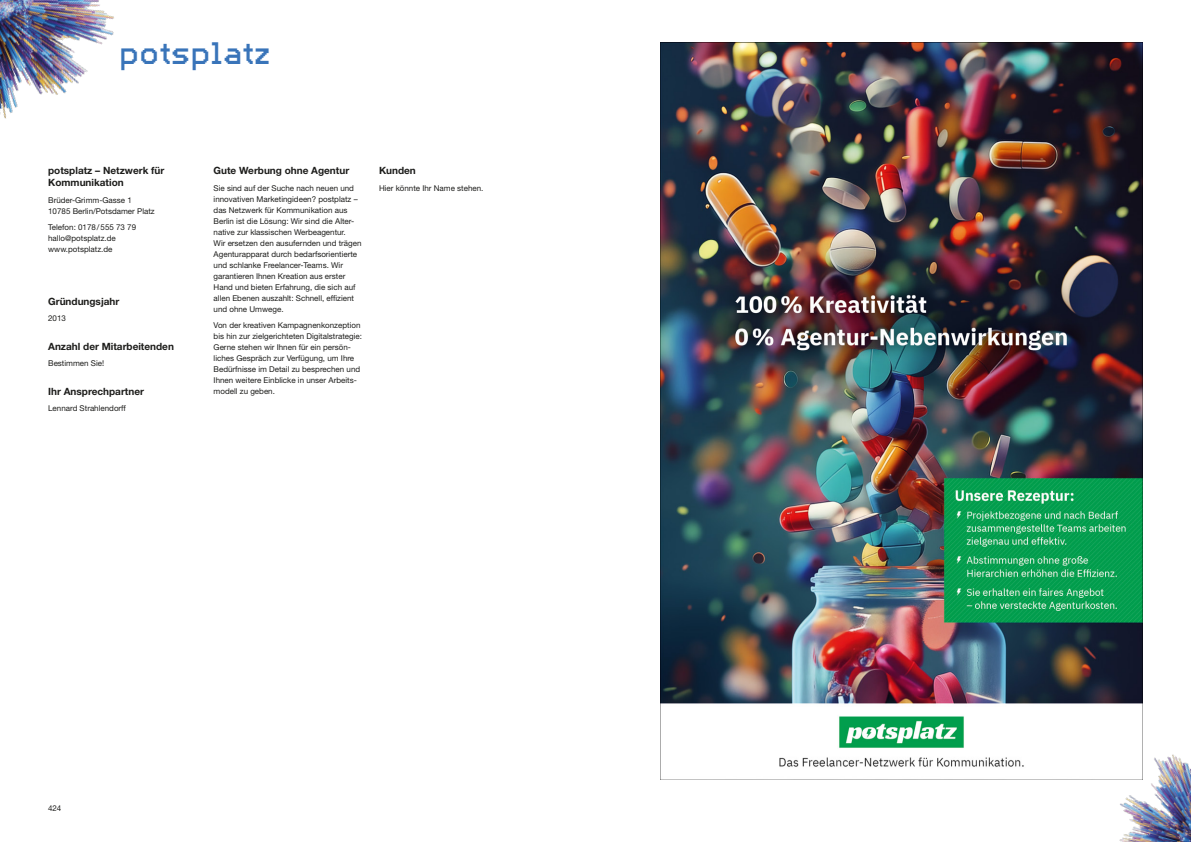
<style>
.page{position:relative;width:1191px;height:842px;background:#fff}
.page>*{position:absolute;margin:0;border:0;box-sizing:border-box;transform-origin:0 0}
.t1{font:33px "PF Videotext";color:#3974b9}
.t2{font:700 10px/12px "Helvetica Neue LT Std";color:#1d1d1b}
.t3{font:8px/11px "Helvetica Neue LT Std";color:#1d1d1b}
</style>
<div class="page">
<img style="left:660px;top:43px;width:482px;height:737px">
<img style="left:0;top:0;width:114px;height:119px">
<img style="left:1090px;top:724px;width:101px;height:118px">
<h1 class="t1" style="left:119px;top:26px;width:153px">potsplatz</h1>
<p class="t2" style="left:48px;top:165px;width:118px">potsplatz – Netzwerk für<br>Kommunikation</p>
<p class="t3" style="left:48px;top:194px;width:108px">Brüder-Grimm-Gasse 1<br>10785 Berlin/Potsdamer Platz</p>
<p class="t3" style="left:48px;top:222px;width:89px">Telefon: 0178/555 73 79 hallo@potsplatz.de www.potsplatz.de</p>
<p class="t2" style="left:48px;top:295px;width:73px">Gründungsjahr</p>
<p class="t3" style="left:48px;top:313px;width:19px">2013</p>
<p class="t2" style="left:48px;top:340px;width:127px">Anzahl der Mitarbeitenden</p>
<p class="t3" style="left:48px;top:358px;width:58px">Bestimmen Sie!</p>
<p class="t2" style="left:48px;top:385px;width:97px">Ihr Ansprechpartner</p>
<p class="t3" style="left:48px;top:403px;width:79px">Lennard Strahlendorff</p>
<p class="t2" style="left:214px;top:165px;width:137px">Gute Werbung ohne Agentur</p>
<p class="t3" style="left:214px;top:182px;width:149px">Sie sind auf der Suche nach neuen und innovativen Marketingideen? postplatz – das Netzwerk für Kommunikation aus Berlin ist die Lösung: Wir sind die Alter&shy;native zur klassischen Werbeagentur.<br>Wir ersetzen den ausufernden und trägen Agenturapparat durch bedarfsorientierte und schlanke Freelancer-Teams. Wir garantieren Ihnen Kreation aus erster Hand und bieten Erfahrung, die sich auf allen Ebenen auszahlt: Schnell, effizient und ohne Umwege.</p>
<p class="t3" style="left:214px;top:320px;width:150px">Von der kreativen Kampagnenkonzeption bis hin zur zielgerichteten Digitalstrategie:<br>Gerne stehen wir Ihnen für ein persön&shy;liches Gespräch zur Verfügung, um Ihre Bedürfnisse im Detail zu besprechen und Ihnen weitere Einblicke in unser Arbeits&shy;modell zu geben.</p>
<p class="t2" style="left:379px;top:165px;width:38px">Kunden</p>
<p class="t3" style="left:379px;top:182px;width:106px">Hier könnte Ihr Name stehen.</p>
<p class="t3" style="left:48px;top:802px;width:15px">424</p>
</div>
